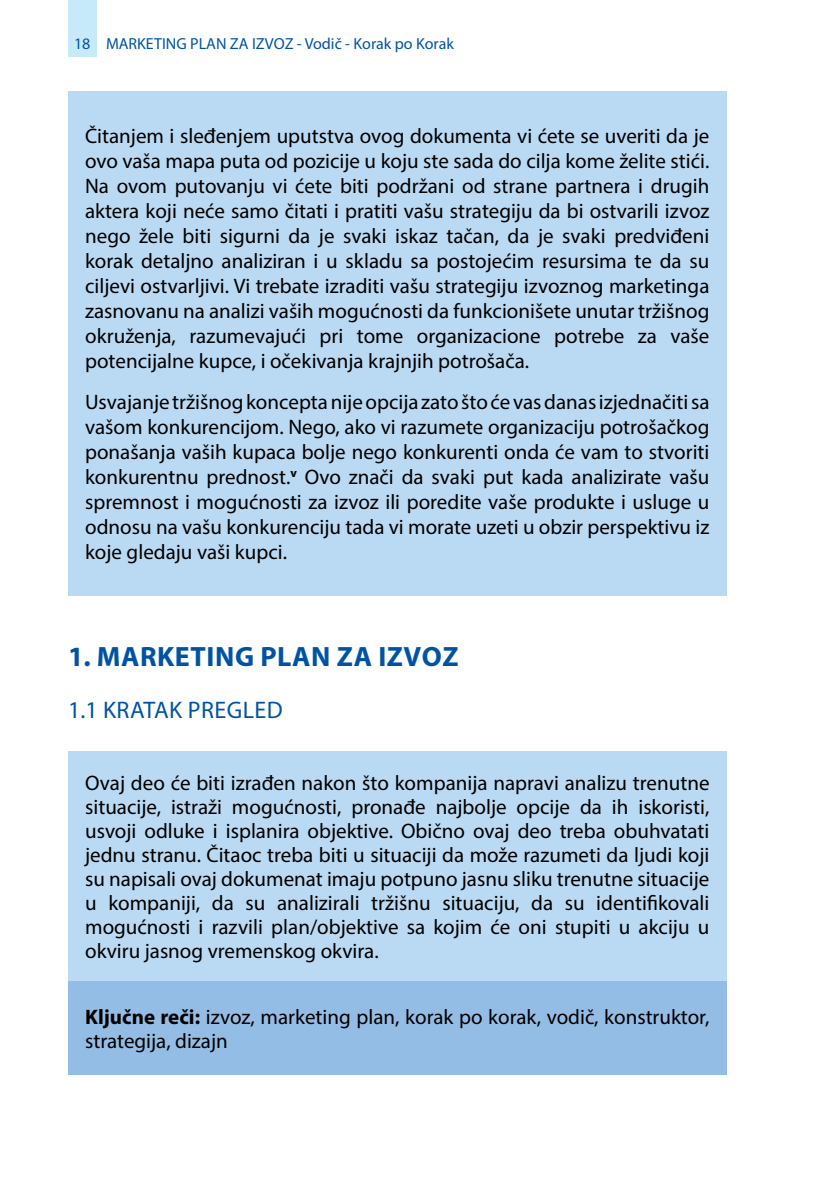
<style>
.page{position:relative;width:840px;height:1191px;background:#fff}
.page>*{position:absolute;margin:0;border:0;box-sizing:border-box;transform-origin:0 0}
.t1{font:700 28px "Myriad Pro";letter-spacing:.02em;color:#0053a4}
.t2{font:24px "Myriad Pro";color:#0053a4}
.t3{font:21px/25px "Myriad Pro";color:#000;text-align:justify}
.t4{font:16px "Myriad Pro";color:#0053a4}
.s1{font-weight:700}
</style>
<div class="page">
<div style="left:68px;top:0;width:28px;height:57px;background:#c7eafb"></div>
<div style="left:68px;top:91px;width:658px;height:504px;background:#badaf3"></div>
<div style="left:68px;top:751px;width:658px;height:230px;background:#badaf3"></div>
<div style="left:68px;top:981px;width:658px;height:93px;background:#94bde5"></div>
<p class="t4" style="left:74px;top:34px;width:381px">18 MARKETING PLAN ZA IZVOZ - Vodič - Korak po Korak</p>
<p class="t3" style="left:85px;top:123px;width:625px">Čitanjem i sleđenjem uputstva ovog dokumenta vi ćete se uveriti da je ovo vaša mapa puta od pozicije u koju ste sada do cilja kome želite stići.<br>Na ovom putovanju vi ćete biti podržani od strane partnera i drugih aktera koji neće samo čitati i pratiti vašu strategiju da bi ostvarili izvoz nego žele biti sigurni da je svaki iskaz tačan, da je svaki predviđeni korak detaljno analiziran i u skladu sa postojećim resursima te da su ciljevi ostvarljivi. Vi trebate izraditi vašu strategiju izvoznog marketinga zasnovanu na analizi vaših mogućnosti da funkcionišete unutar tržišnog okruženja, razumevajući pri tome organizacione potrebe za vaše potencijalne kupce, i očekivanja krajnjih potrošača.</p>
<p class="t3" style="left:85px;top:389px;width:625px">Usvajanje tržišnog koncepta nije opcija zato što će vas danas izjednačiti sa vašom konkurencijom. Nego, ako vi razumete organizaciju potrošačkog ponašanja vaših kupaca bolje nego konkurenti onda će vam to stvoriti konkurentnu prednost.<sup>V</sup> Ovo znači da svaki put kada analizirate vašu spremnost i mogućnosti za izvoz ili poredite vaše produkte i usluge u odnosu na vašu konkurenciju tada vi morate uzeti u obzir perspektivu iz koje gledaju vaši kupci.</p>
<h1 class="t1" style="left:68px;top:638px;width:372px">1. MARKETING PLAN ZA IZVOZ</h1>
<p class="t2" style="left:68px;top:694px;width:63px">1.1 Kratak</p>
<p class="t2" style="left:188px;top:694px;width:15px">pregled</p>
<p class="t3" style="left:85px;top:771px;width:625px;line-height:24px">Ovaj deo će biti izrađen nakon što kompanija napravi analizu trenutne situacije, istraži mogućnosti, pronađe najbolje opcije da ih iskoristi, usvoji odluke i isplanira objektive. Obično ovaj deo treba obuhvatati jednu stranu. Čitaoc treba biti u situaciji da može razumeti da ljudi koji su napisali ovaj dokumenat imaju potpuno jasnu sliku trenutne situacije u kompaniji, da su analizirali tržišnu situaciju, da su identifikovali mogućnosti i razvili plan/objektive sa kojim će oni stupiti u akciju u okviru jasnog vremenskog okvira.</p>
<p class="t3" style="left:85px;top:1004px;width:625px;line-height:24px"><span class="s1">KLJUČNE REČI:</span> izvoz, marketing plan, korak po korak, vodič, konstruktor, strategija, dizajn</p>
</div>
